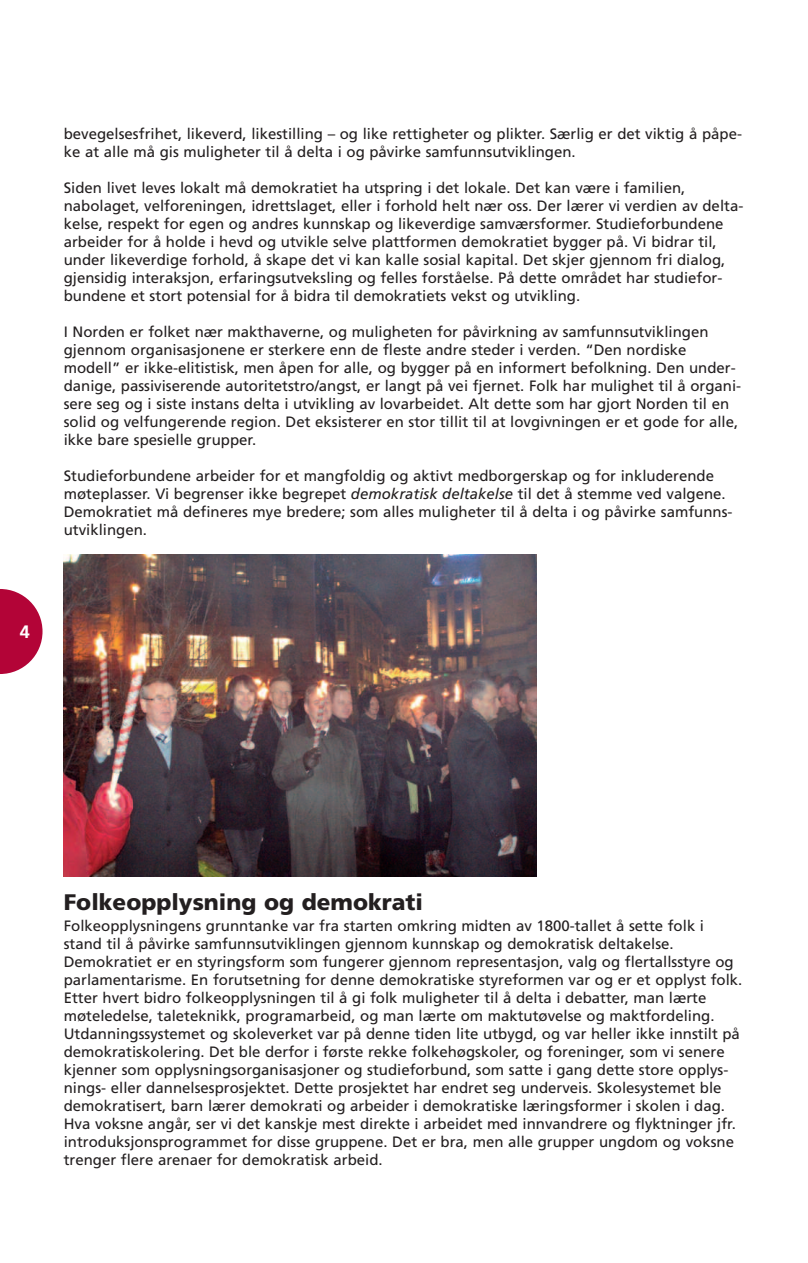
<style>
.page{position:relative;width:808px;height:1263px;background:#fff}
.page>*{position:absolute;margin:0;border:0;box-sizing:border-box;transform-origin:0 0}
.t1{font:900 22.5px "Frutiger";color:#231f20}
.t2{font:700 18px "Frutiger";color:#fff}
.t3{font:15px/18px "Frutiger";color:#231f20}
.s1{font-style:italic}
</style>
<div class="page">
<img style="left:64px;top:554px;width:473px;height:322px">
<svg style="left:0;top:589px;width:43px;height:85px"></svg>
<p class="t3" style="left:64px;top:126px;width:680px">bevegelsesfrihet, likeverd, likestilling – og like rettigheter og plikter. Særlig er det viktig å påpe&shy;ke at alle må gis muligheter til å delta i og påvirke samfunnsutviklingen.</p>
<p class="t3" style="left:64px;top:180px;width:681px">Siden livet leves lokalt må demokratiet ha utspring i det lokale. Det kan være i familien, nabolaget, velforeningen, idrettslaget, eller i forhold helt nær oss. Der lærer vi verdien av delta&shy;kelse, respekt for egen og andres kunnskap og likeverdige samværsformer. Studieforbundene arbeider for å holde i hevd og utvikle selve plattformen demokratiet bygger på. Vi bidrar til, under likeverdige forhold, å skape det vi kan kalle sosial kapital. Det skjer gjennom fri dialog, gjensidig interaksjon, erfaringsutveksling og felles forståelse. På dette området har studiefor&shy;bundene et stort potensial for å bidra til demokratiets vekst og utvikling.</p>
<p class="t3" style="left:64px;top:324px;width:679px">I Norden er folket nær makthaverne, og muligheten for påvirkning av samfunnsutviklingen gjennom organisasjonene er sterkere enn de fleste andre steder i verden. “Den nordiske modell” er ikke-elitistisk, men åpen for alle, og bygger på en informert befolkning. Den under&shy;danige, passiviserende autoritetstro/angst, er langt på vei fjernet. Folk har mulighet til å organi&shy;sere seg og i siste instans delta i utvikling av lovarbeidet. Alt dette som har gjort Norden til en solid og velfungerende region. Det eksisterer en stor tillit til at lovgivningen er et gode for alle, ikke bare spesielle grupper.</p>
<p class="t3" style="left:64px;top:468px;width:670px">Studieforbundene arbeider for et mangfoldig og aktivt medborgerskap og for inkluderende møteplasser. Vi begrenser ikke begrepet <span class="s1">demokratisk deltakelse</span> til det å stemme ved valgene.<br>Demokratiet må defineres mye bredere; som alles muligheter til å delta i og påvirke samfunns&shy;utviklingen.</p>
<p class="t2" style="left:20px;top:624px;width:12px">4</p>
<h1 class="t1" style="left:64px;top:893px;width:361px">Folkeopplysning og demokrati</h1>
<p class="t3" style="left:64px;top:918px;width:680px">Folkeopplysningens grunntanke var fra starten omkring midten av 1800-tallet å sette folk i stand til å påvirke samfunnsutviklingen gjennom kunnskap og demokratisk deltakelse.<br>Demokratiet er en styringsform som fungerer gjennom representasjon, valg og flertallsstyre og parlamentarisme. En forutsetning for denne demokratiske styreformen var og er et opplyst folk.<br>Etter hvert bidro folkeopplysningen til å gi folk muligheter til å delta i debatter, man lærte møteledelse, taleteknikk, programarbeid, og man lærte om maktutøvelse og maktfordeling.<br>Utdanningssystemet og skoleverket var på denne tiden lite utbygd, og var heller ikke innstilt på demokratiskolering. Det ble derfor i første rekke folkehøgskoler, og foreninger, som vi senere kjenner som opplysningsorganisasjoner og studieforbund, som satte i gang dette store opplys&shy;nings- eller dannelsesprosjektet. Dette prosjektet har endret seg underveis. Skolesystemet ble demokratisert, barn lærer demokrati og arbeider i demokratiske læringsformer i skolen i dag.<br>Hva voksne angår, ser vi det kanskje mest direkte i arbeidet med innvandrere og flyktninger jfr. introduksjonsprogrammet for disse gruppene. Det er bra, men alle grupper ungdom og voksne trenger flere arenaer for demokratisk arbeid.</p>
</div>
